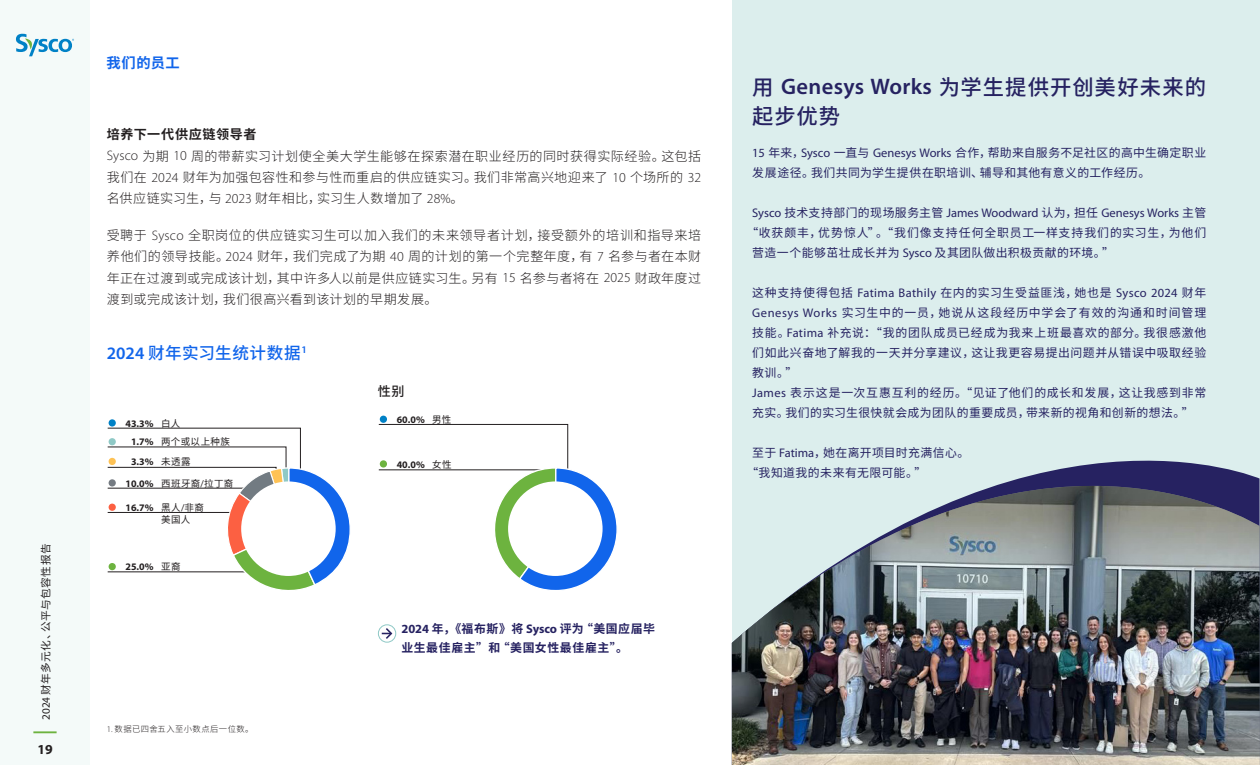
<style>
.page{position:relative;width:1260px;height:765px;background:#fff}
.page>*{position:absolute;margin:0;border:0;box-sizing:border-box;transform-origin:0 0}
.H1-18pt_Header{font:500 21.38px/28.8px "Noto Sans CJ Ksc";letter-spacing:.04em;color:#262261}
.Intro_Copy_-_P_-_14pt{font:500 16.62px "Noto Sans CJ Ksc";letter-spacing:.025em;color:#1165eb}
.t1{font:700 14.25px "Noto Sans CJ Ksc";letter-spacing:.04em;color:#1165eb}
.t2{font:700 13.75px "Myriad Pro";color:#231f20}
.P-11pt_Body_Copy{font:300 13px/21.2px "Noto Sans CJ Ksc";letter-spacing:.025em;color:#231f20;text-align:justify}
.P-11pt_Body_Copy-2{font:700 13px "Noto Sans CJ Ksc";letter-spacing:.05em;color:#231f20}
.P-11pt_Body_Copy-3{font:500 13px "Noto Sans CJ Ksc";color:#231f20}
.P-10pt_Body_Copy{font:12.5px "Myriad Pro";color:#262261}
.P-10pt_Body_Copy-2{font:11.88px/20px "Noto Sans CJ Ksc";letter-spacing:.04em;color:#262261}
.P-10pt_Body_Copy-3{font:11.88px/20px "Noto Sans CJ Ksc";letter-spacing:.06em;color:#262261}
.P-10pt_Body_Copy-4{font:700 11.88px/18.8px "Noto Sans CJ Ksc";letter-spacing:.05em;color:#262261}
.t3{font:10.75px "Noto Sans CJ Ksc";letter-spacing:.035em;color:#231f20}
.Body_Copy_-_P_-_8pt{font:700 10px "Myriad Pro";color:#231f20}
.Body_Copy_-_P_-_8pt-2{font:9.5px "Noto Sans CJ Ksc";letter-spacing:.045em;color:#231f20}
.P-7pt_Footnote{font:300 8.38px "Noto Sans CJ Ksc";letter-spacing:.055em;color:#231f20}
.s1{font-family:"Myriad Pro";font-size:11.25px}
.s2{font-family:"Myriad Pro";font-size:13.75px}
.s3{font-family:"Myriad Pro";font-weight:600;font-size:17.5px}
.s4{font-family:"Noto Sans CJ Ksc";font-weight:400;font-size:9.5px}
.s5{font-family:"Myriad Pro";font-weight:700;font-size:10px}
.s6{font-family:"Myriad Pro";font-size:10px}
.s7{font-weight:400}
.s8{font-family:"Myriad Pro";font-size:8.75px}
.s9{font-family:"Myriad Pro";font-size:12.5px}
.s10{font-family:"Myriad Pro";font-weight:600;font-size:22.5px}
.s11{font-family:"Noto Sans CJ Ksc";font-size:11.88px}
</style>
<div class="page">
<div style="left:732px;top:0;width:528px;height:765px;background:#dceeed"></div>
<svg style="left:994px;top:460px;width:266px;height:26px;fill:#262261"></svg>
<img style="left:732px;top:486px;width:528px;height:279px">
<div style="left:378px;top:624px;width:18px;height:19px;border:1px solid #8fc9c6;border-radius:50%"></div>
<svg style="left:382px;top:626px;width:11px;height:15px"></svg>
<svg style="left:107px;top:419px;width:243px;height:171px"></svg>
<svg style="left:378px;top:416px;width:239px;height:174px"></svg>
<div style="left:0;top:0;width:90px;height:765px;background:#f4faf9"></div>
<hr style="left:33px;top:731px;width:24px;height:2px;background:#6db33f">
<svg style="left:16px;top:34px;width:58px;height:22px"></svg>
<p class="t3" style="left:40px;top:720px;width:178px;rotate:-90deg"><span class="s1">2024</span> 财年多元化、公平与包容性报告</p>
<p class="t2" style="left:37px;top:740px;width:17px">19</p>
<p class="t1" style="left:107px;top:55px;width:75px">我们的员工</p>
<p class="P-11pt_Body_Copy-2" style="left:107px;top:127px;width:151px">培养下一代供应链领导者</p>
<p class="P-11pt_Body_Copy" style="left:107px;top:146px;width:596px"><span class="s2">Sysco</span> 为期 <span class="s2">10</span> 周的带薪实习计划使全美大学生能够在探索潜在职业经历的同时获得实际经验。这包括我们在 <span class="s2">2024</span> 财年为加强包容性和参与性而重启的供应链实习。我们非常高兴地迎来了 <span class="s2">10</span> 个场所的 <span class="s2">32</span>名供应链实习生，与 <span class="s2">2023</span> 财年相比，实习生人数增加了 <span class="s2">28%</span>。</p>
<p class="P-11pt_Body_Copy" style="left:107px;top:225px;width:596px">受聘于 <span class="s2">Sysco</span> 全职岗位的供应链实习生可以加入我们的未来领导者计划，接受额外的培训和指导来培养他们的领导技能。<span class="s2">2024</span> 财年，我们完成了为期 <span class="s2">40</span> 周的计划的第一个完整年度，有 <span class="s2">7</span> 名参与者在本财年正在过渡到或完成该计划，其中许多人以前是供应链实习生。另有 <span class="s2">15</span> 名参与者将在 <span class="s2">2025</span> 财政年度过渡到或完成该计划，我们很高兴看到该计划的早期发展。</p>
<p class="Intro_Copy_-_P_-_14pt" style="left:107px;top:343px;width:202px"><span class="s3">2024</span> 财年实习生统计数据<sup>1</sup></p>
<p class="Body_Copy_-_P_-_8pt" style="left:126px;top:417px;width:56px">43.3% <span class="s4">白人</span></p>
<p class="Body_Copy_-_P_-_8pt-2" style="left:131px;top:437px;width:100px"><span class="s5">1.7%</span> 两个或以上种族</p>
<p class="Body_Copy_-_P_-_8pt" style="left:131px;top:455px;width:61px">3.3% <span class="s4">未透露</span></p>
<p class="Body_Copy_-_P_-_8pt-2" style="left:126px;top:478px;width:109px"><span class="s5">10.0%</span> 西班牙裔<span class="s6">/</span>拉丁裔</p>
<p class="Body_Copy_-_P_-_8pt" style="left:126px;top:501px;width:80px">16.7% <span class="s4">黑人</span><span class="s7">/</span><span class="s4">非裔</span></p>
<p class="Body_Copy_-_P_-_8pt-2" style="left:161px;top:514px;width:31px">美国人</p>
<p class="Body_Copy_-_P_-_8pt" style="left:126px;top:560px;width:56px">25.0% <span class="s4">亚裔</span></p>
<p class="P-7pt_Footnote" style="left:107px;top:724px;width:148px"><span class="s8">1.</span> 数据已四舍五入至小数点后一位数。</p>
<p class="P-11pt_Body_Copy-3" style="left:378px;top:384px;width:28px">性别</p>
<p class="Body_Copy_-_P_-_8pt" style="left:397px;top:413px;width:56px">60.0% <span class="s4">男性</span></p>
<p class="Body_Copy_-_P_-_8pt" style="left:397px;top:458px;width:57px">40.0% <span class="s4">女性</span></p>
<p class="P-10pt_Body_Copy-4" style="left:401px;top:620px;width:255px"><span class="s9">2024</span> 年，《福布斯》将 <span class="s9">Sysco</span> 评为“美国应届毕业生最佳雇主”和“美国女性最佳雇主”。</p>
<p class="H1-18pt_Header" style="left:752px;top:73px;width:456px">用 <span class="s10">Genesys Works</span> 为学生提供开创美好未来的起步优势</p>
<p class="P-10pt_Body_Copy-2" style="left:752px;top:143px;width:455px"><span class="s9">15</span> 年来，<span class="s9">Sysco</span> 一直与 <span class="s9">Genesys Works</span> 合作，帮助来自服务不足社区的高中生确定职业发展途径。我们共同为学生提供在职培训、辅导和其他有意义的工作经历。</p>
<p class="P-10pt_Body_Copy" style="left:752px;top:205px;width:456px">Sysco <span class="s11">技术支持部门的现场服务主管</span> James Woodward <span class="s11">认为，担任</span> Genesys Works <span class="s11">主管</span></p>
<p class="P-10pt_Body_Copy-3" style="left:752px;top:223px;width:455px;text-indent:-6px">“收获颇丰，优势惊人”。“我们像支持任何全职员工一样支持我们的实习生，为他们营造一个能够茁壮成长并为 <span class="s9">Sysco</span> 及其团队做出积极贡献的环境。”</p>
<p class="P-10pt_Body_Copy-2" style="left:752px;top:283px;width:456px;text-align:justify">这种支持使得包括 <span class="s9">Fatima Bathily</span> 在内的实习生受益匪浅，她也是 <span class="s9">Sysco 2024</span> 财年<span class="s9">Genesys Works</span> 实习生中的一员，她说从这段经历中学会了有效的沟通和时间管理技能。<span class="s9">Fatima</span> 补充说：“我的团队成员已经成为我来上班最喜欢的部分。我很感激他们如此兴奋地了解我的一天并分享建议，这让我更容易提出问题并从错误中吸取经验教训。”</p>
<p class="P-10pt_Body_Copy-2" style="left:752px;top:383px;width:455px"><span class="s9">James</span> 表示这是一次互惠互利的经历。“见证了他们的成长和发展，这让我感到非常充实。我们的实习生很快就会成为团队的重要成员，带来新的视角和创新的想法。”</p>
<p class="P-10pt_Body_Copy-2" style="left:746px;top:443px;width:225px;text-indent:6px">至于 <span class="s9">Fatima</span>，她在离开项目时充满信心。“我知道我的未来有无限可能。”</p>
</div>
